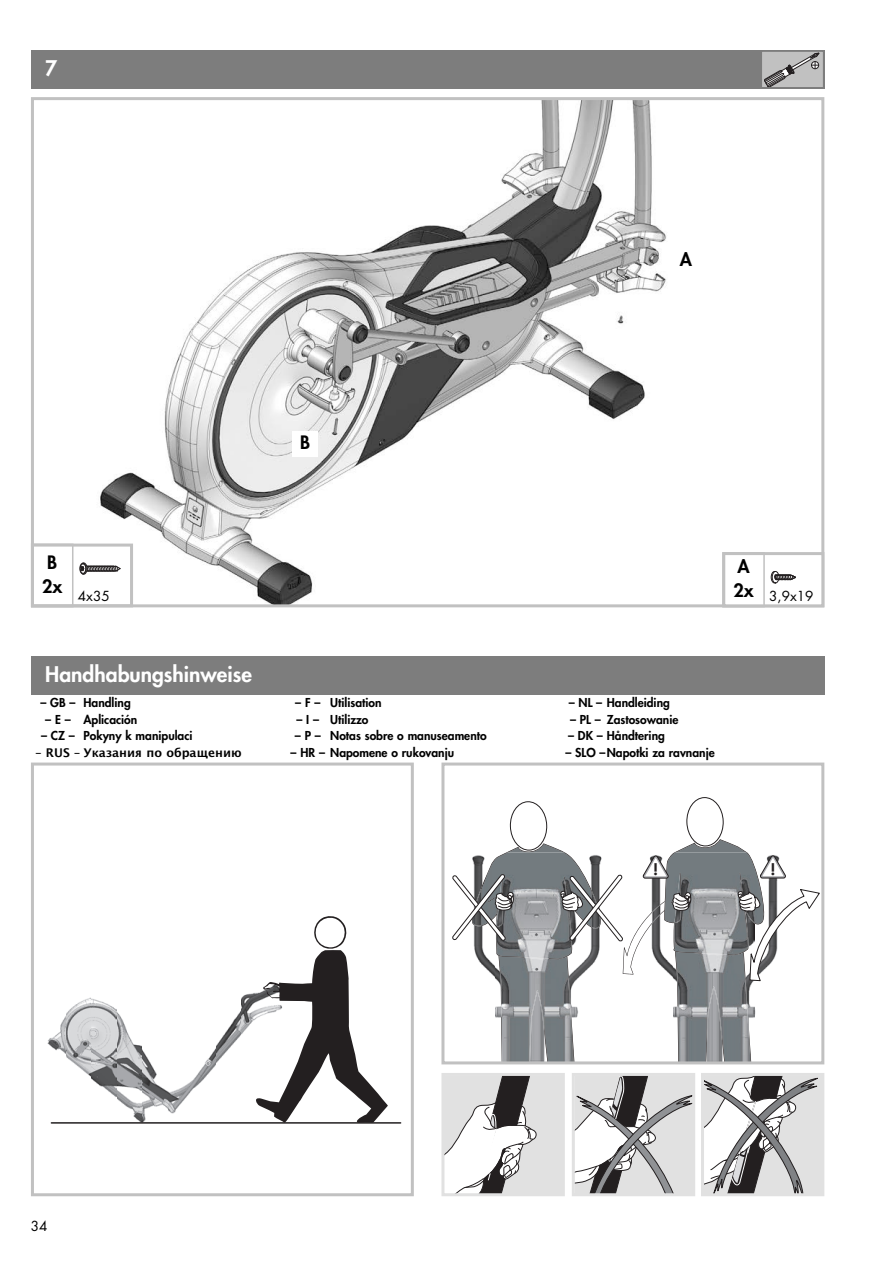
<style>
.page{position:relative;width:893px;height:1263px;background:#fff}
.page>*{position:absolute;margin:0;border:0;box-sizing:border-box;transform-origin:0 0}
.t1{font:800 21px "Futura CE";color:#fff}
.t2{font:800 18px/24px "Futura CE";color:#000}
.t3{font:800 15.75px "Futura";color:#231f20}
.t4{font:13.5px "Futura CE";color:#000}
.t5{font:800 12px "Futura CE";color:#000}
.t6{font:700 12px "Lucida Grande";color:#000}
</style>
<div class="page">
<div style="left:31px;top:656px;width:793px;height:39px;background:#7d7d7d"></div>
<div style="left:31px;top:50px;width:793px;height:39px;background:#7d7d7d"></div>
<img style="left:141px;top:1045px;width:75px;height:77px">
<img style="left:116px;top:1009px;width:25px;height:113px">
<img style="left:216px;top:1010px;width:25px;height:53px">
<img style="left:91px;top:998px;width:25px;height:99px">
<img style="left:241px;top:993px;width:11px;height:42px">
<img style="left:66px;top:997px;width:25px;height:80px">
<img style="left:47px;top:1016px;width:19px;height:38px">
<hr style="left:51px;top:1122px;width:349px;height:2px;background:#231f20">
<svg style="left:252px;top:916px;width:136px;height:207px"></svg>
<div style="left:31px;top:763px;width:383px;height:433px;border:3px solid #c1c1c1"></div>
<img style="left:478px;top:959px;width:17px;height:19px">
<svg style="left:507px;top:801px;width:57px;height:51px"></svg>
<img style="left:575px;top:875px;width:98px;height:143px">
<img style="left:495px;top:967px;width:3px;height:51px">
<img style="left:498px;top:959px;width:77px;height:101px">
<img style="left:472px;top:852px;width:131px;height:107px">
<img style="left:765px;top:855px;width:21px;height:26px">
<img style="left:754px;top:881px;width:24px;height:137px">
<img style="left:673px;top:967px;width:2px;height:51px">
<img style="left:752px;top:981px;width:2px;height:37px">
<img style="left:629px;top:901px;width:35px;height:74px">
<img style="left:675px;top:955px;width:77px;height:105px">
<img style="left:664px;top:852px;width:101px;height:103px">
<img style="left:674px;top:878px;width:6px;height:45px">
<img style="left:739px;top:878px;width:8px;height:11px">
<img style="left:620px;top:875px;width:9px;height:143px">
<img style="left:622px;top:945px;width:7px;height:29px">
<svg style="left:760px;top:856px;width:25px;height:22px"></svg>
<svg style="left:643px;top:797px;width:104px;height:81px"></svg>
<svg style="left:737px;top:889px;width:82px;height:92px"></svg>
<svg style="left:670px;top:891px;width:21px;height:20px"></svg>
<svg style="left:452px;top:873px;width:62px;height:69px"></svg>
<svg style="left:560px;top:874px;width:63px;height:68px"></svg>
<div style="left:441px;top:763px;width:383px;height:301px;border:3px solid #c1c1c1"></div>
<div style="left:444px;top:1076px;width:118px;height:117px;background:#e1e1e1"></div>
<svg style="left:445px;top:1077px;width:92px;height:115px"></svg>
<div style="left:441px;top:1073px;width:124px;height:123px;border:3px solid #e1e1e1"></div>
<svg style="left:576px;top:1077px;width:115px;height:115px"></svg>
<div style="left:572px;top:1073px;width:123px;height:123px;border:3px solid #e1e1e1"></div>
<svg style="left:705px;top:1077px;width:113px;height:115px"></svg>
<div style="left:701px;top:1073px;width:123px;height:123px;border:3px solid #e1e1e1"></div>
<img style="left:35px;top:101px;width:632px;height:502px">
<div style="left:31px;top:97px;width:793px;height:510px;border:3px solid #c1c1c1"></div>
<svg style="left:770px;top:571px;width:25px;height:13px"></svg>
<div style="left:722px;top:552px;width:102px;height:55px;border:3px solid #c1c1c1"></div>
<div style="left:722px;top:552px;width:42px;height:55px;border:2px solid #c1c1c1"></div>
<div style="left:34px;top:547px;width:96px;height:57px;background:#fff"></div>
<svg style="left:80px;top:563px;width:41px;height:12px"></svg>
<div style="left:31px;top:544px;width:102px;height:63px;border:3px solid #c1c1c1"></div>
<div style="left:31px;top:544px;width:42px;height:63px;border:2px solid #c1c1c1"></div>
<div style="left:292px;top:431px;width:26px;height:25px;background:#fff"></div>
<div style="left:762px;top:52px;width:60px;height:35px;background:#c1c1c1"></div>
<svg style="left:764px;top:53px;width:55px;height:33px"></svg>
<h1 class="t1" style="left:45px;top:58px;width:14px">7</h1>
<h2 class="t2" style="left:679px;top:249px;width:14px">A</h2>
<h2 class="t2" style="left:300px;top:432px;width:11px">B</h2>
<h2 class="t2" style="left:42px;top:551px;width:22px">B<br>2x</h2>
<h2 class="t2" style="left:737px;top:556px;width:14px">A</h2>
<p class="t4" style="left:78px;top:590px;width:33px">4x35</p>
<h2 class="t2" style="left:733px;top:580px;width:22px">2x</h2>
<p class="t4" style="left:769px;top:590px;width:46px">3,9x19</p>
<h1 class="t1" style="left:45px;top:664px;width:208px">Handhabungshinweise</h1>
<p class="t5" style="left:40px;top:697px;width:92px">– GB – Handling</p>
<p class="t5" style="left:295px;top:697px;width:88px">– F – Utilisation</p>
<p class="t5" style="left:568px;top:697px;width:103px">– NL – Handleiding</p>
<p class="t5" style="left:45px;top:714px;width:94px">– E – Aplicación</p>
<p class="t5" style="left:296px;top:714px;width:74px">– I – Utilizzo</p>
<p class="t5" style="left:570px;top:714px;width:110px">– PL – Zastosowanie</p>
<p class="t5" style="left:41px;top:730px;width:153px">– CZ – Pokyny k manipulaci</p>
<p class="t5" style="left:295px;top:730px;width:193px">– P – Notas sobre o manuseamento</p>
<p class="t5" style="left:568px;top:730px;width:98px">– DK – Håndtering</p>
<p class="t6" style="left:36px;top:746px;width:207px">– RUS – Указания по обращению</p>
<p class="t5" style="left:290px;top:747px;width:165px">– HR – Napomene o rukovanju</p>
<p class="t5" style="left:565px;top:747px;width:151px">– SLO –Napotki za ravnanje</p>
<p class="t4" style="left:31px;top:1220px;width:18px">34</p>
<h3 class="t3" style="left:653px;top:862px;width:7px">!</h3>
<h3 class="t3" style="left:770px;top:862px;width:7px">!</h3>
</div>
